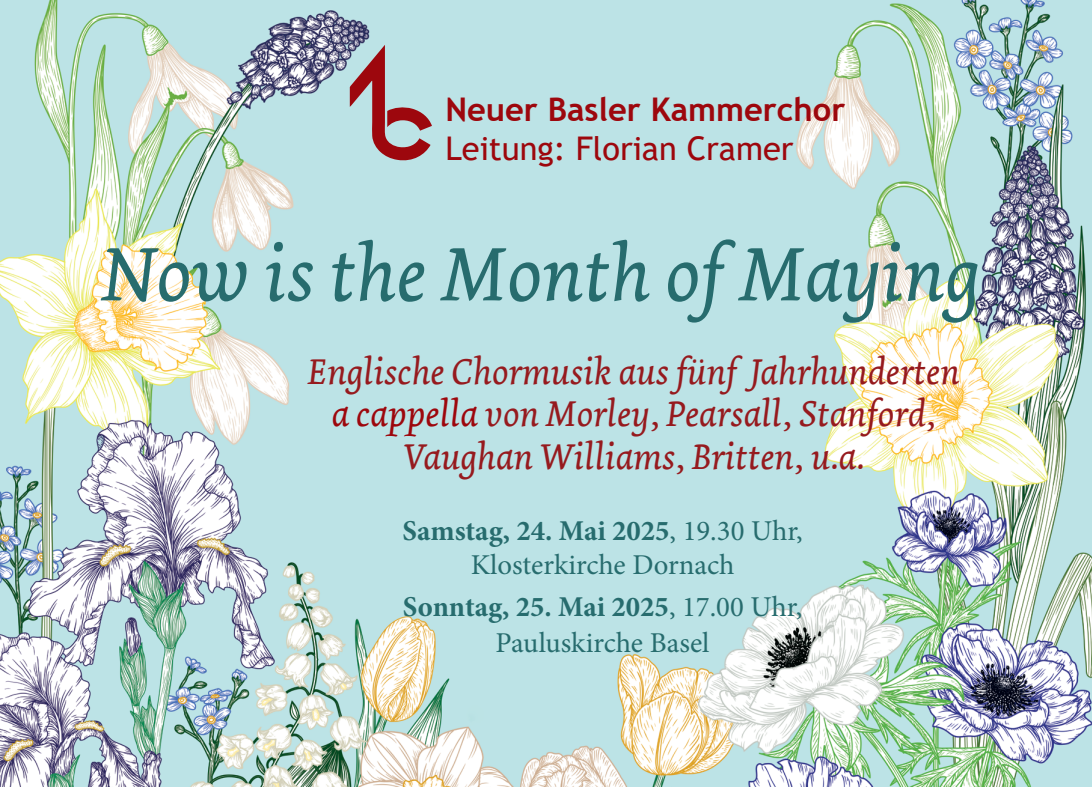
<style>
.page{position:relative;width:1092px;height:787px;background:#fff}
.page>*{position:absolute;margin:0;border:0;box-sizing:border-box;transform-origin:0 0}
.Text_1{font:italic 80px "Mmmmpv Dolly";color:#276c6e}
.Titel_rot{font:italic 37.5px/42.5px "Mmmmpv Dolly";color:#961a1e;text-align:center}
.t1{font:700 32.5px/39px "Llkmgx Trebuchet MS";color:#9d070d}
.Text_1-2{font:28.75px/34.5px "Vcsqbm Minion Pro";letter-spacing:-.005em;color:#276c6e;text-align:center}
.s1{font-family:"Bfpvgc Trebuchet MS";font-weight:400}
.s2{color:#9d070d}
.s3{font-family:"Ghwkmh Minion Pro";font-weight:700}
</style>
<div class="page">
<img style="left:0;top:0;width:1091px;height:787px">
<svg style="left:350px;top:45px;width:82px;height:117px;background:#b19ea3"></svg>
<p class="t1" style="left:445px;top:90px;width:401px">Neuer Basler Kammerchor<br><span class="s1">Leitung: Florian Cramer</span></p>
<p class="Text_1" style="left:102px;top:226px;width:879px">Now is the Month of Maying</p>
<p class="Titel_rot" style="left:308px;top:351px;width:653px">Englische Chormusik aus fünf Jahrhunderten <span class="s2">a cappella</span> von Morley, Pearsall, Stanford,<br>Vaughan Williams, Britten, u.a.</p>
<p class="Text_1-2" style="left:402px;top:513px;width:402px"><span class="s3">Samstag, 24. Mai 2025</span>, 19.30 Uhr,<br>Klosterkirche Dornach</p>
<p class="Text_1-2" style="left:403px;top:588px;width:400px;line-height:36px"><span class="s3">Sonntag, 25. Mai 2025</span>, 17.00 Uhr,<br>Pauluskirche Basel</p>
</div>
